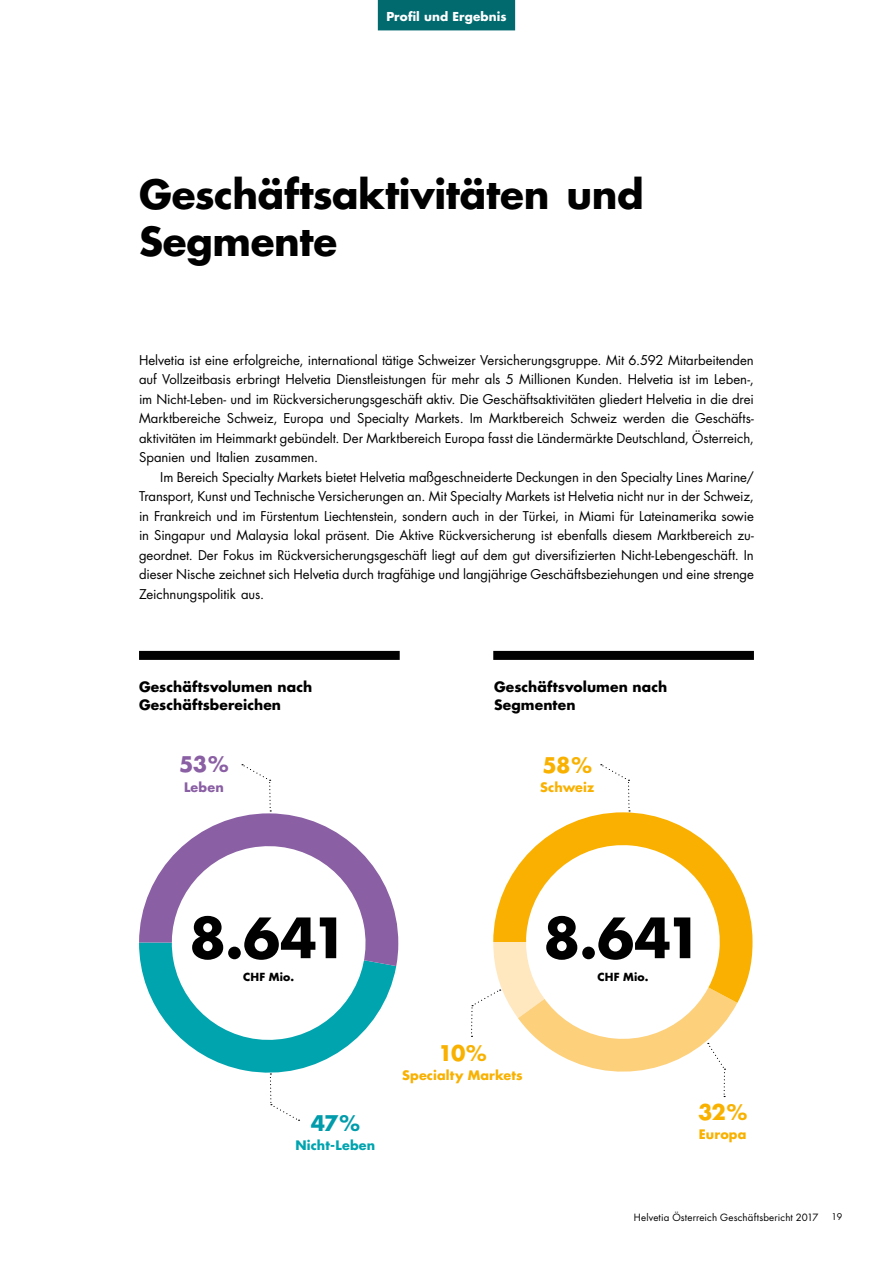
<style>
.page{position:relative;width:893px;height:1263px;background:#fff}
.page>*{position:absolute;margin:0;border:0;box-sizing:border-box;transform-origin:0 0}
.t1{font:700 54px "Futura Std";letter-spacing:-.055em;color:#000}
.t2{font:700 39px/46.8px "Futura Std";letter-spacing:-.01em;color:#000}
.t3{font:700 21px "Futura Std";color:#f9b100}
.t4{font:700 21px "Futura Std";color:#009cab}
.t5{font:700 21px "Futura Std";color:#8a5fa4}
.t6{font:700 13.8px/18px "Futura Std";letter-spacing:.005em;color:#000}
.t7{font:13.2px/19.5px "Futura Std";letter-spacing:-.005em;color:#000;text-align:justify}
.t8{font:700 12.75px "Futura Std";letter-spacing:.005em;color:#f9b100}
.t9{font:700 12.75px "Futura Std";letter-spacing:.01em;color:#00a4af}
.t10{font:700 12.75px "Futura Std";letter-spacing:.015em;color:#8a5fa4}
.t11{font:700 12px "Futura Std";letter-spacing:.01em;color:#fff}
.t12{font:700 10.8px "Futura Std";letter-spacing:.02em;color:#000}
.t13{font:9.75px "Futura Std";letter-spacing:.015em;color:#000}
.t14{font:9px "Futura Std";color:#000}
</style>
<div class="page">
<div style="left:378px;top:0;width:137px;height:30px;background:#006a6f"></div>
<div style="left:139px;top:651px;width:261px;height:9px;background:#000"></div>
<svg style="left:139px;top:764px;width:260px;height:357px"></svg>
<svg style="left:601px;top:764px;width:29px;height:47px"></svg>
<div style="left:493px;top:651px;width:261px;height:9px;background:#000"></div>
<svg style="left:542px;top:812px;width:210px;height:191px;fill:#f9b000"></svg>
<svg style="left:471px;top:841px;width:266px;height:256px"></svg>
<p class="t11" style="left:386px;top:8px;width:122px">Profil und Ergebnis</p>
<h2 class="t2" style="left:139px;top:170px;width:506px">Geschäftsaktivitäten und<br>Segmente</h2>
<p class="t7" style="left:139px;top:350px;width:616px">Helvetia ist eine erfolgreiche, international tätige Schweizer Versicherungsgruppe. Mit 6.592 Mitarbeitenden auf Vollzeitbasis erbringt Helvetia Dienstleistungen für mehr als 5 Millionen Kunden. Helvetia ist im Leben-, im Nicht-Leben- und im Rückversicherungsgeschäft aktiv. Die Geschäftsaktivitäten gliedert Helvetia in die drei Marktbereiche Schweiz, Europa und Specialty Markets. Im Marktbereich Schweiz werden die Geschäfts&shy;aktivitäten im Heimmarkt gebündelt. Der Marktbereich Europa fasst die Ländermärkte Deutschland, Österreich, Spanien und Italien zusammen.</p>
<p class="t7" style="left:139px;top:467px;width:616px;text-indent:21px">Im Bereich Specialty Markets bietet Helvetia maßgeschneiderte Deckungen in den Specialty Lines Marine/ Transport, Kunst und Technische Versicherungen an. Mit Specialty Markets ist Helvetia nicht nur in der Schweiz, in Frankreich und im Fürstentum Liechtenstein, sondern auch in der Türkei, in Miami für Lateinamerika sowie in Singapur und Malaysia lokal präsent. Die Aktive Rückversicherung ist ebenfalls diesem Marktbereich zu&shy;geordnet. Der Fokus im Rückversicherungsgeschäft liegt auf dem gut diversifizierten Nicht-Lebengeschäft. In dieser Nische zeichnet sich Helvetia durch tragfähige und langjährige Geschäftsbeziehungen und eine strenge Zeichnungspolitik aus.</p>
<p class="t6" style="left:139px;top:678px;width:175px">Geschäftsvolumen nach<br>Geschäftsbereichen</p>
<h3 class="t5" style="left:179px;top:750px;width:51px">53%</h3>
<p class="t10" style="left:184px;top:778px;width:41px">Leben</p>
<p class="t6" style="left:494px;top:678px;width:175px">Geschäftsvolumen nach<br>Segmenten</p>
<h3 class="t3" style="left:542px;top:751px;width:51px">58%</h3>
<p class="t8" style="left:540px;top:779px;width:56px">Schweiz</p>
<h1 class="t1" style="left:189px;top:902px;width:160px">8.641</h1>
<p class="t12" style="left:243px;top:969px;width:53px">CHF Mio.</p>
<h3 class="t4" style="left:311px;top:1109px;width:51px">47%</h3>
<p class="t9" style="left:295px;top:1137px;width:81px">Nicht-Leben</p>
<h1 class="t1" style="left:543px;top:902px;width:160px">8.641</h1>
<p class="t12" style="left:597px;top:969px;width:53px">CHF Mio.</p>
<h3 class="t3" style="left:438px;top:1039px;width:50px">10%</h3>
<p class="t8" style="left:402px;top:1066px;width:122px">Specialty Markets</p>
<h3 class="t3" style="left:698px;top:1098px;width:51px">32%</h3>
<p class="t8" style="left:699px;top:1126px;width:49px">Europa</p>
<p class="t13" style="left:634px;top:1211px;width:186px">Helvetia Österreich Geschäftsbericht 2017</p>
<p class="t14" style="left:831px;top:1211px;width:13px">19</p>
</div>
